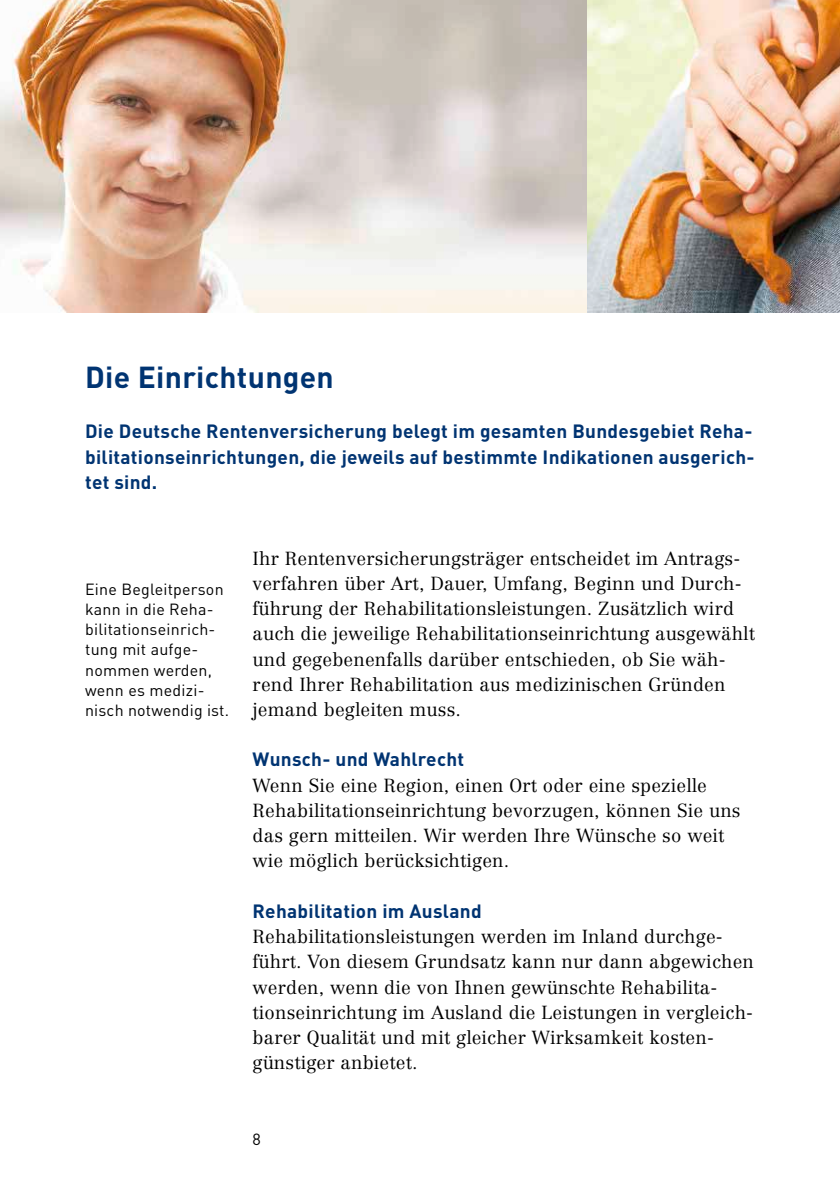
<style>
.page{position:relative;width:840px;height:1191px;background:#fff}
.page>*{position:absolute;margin:0;border:0;box-sizing:border-box;transform-origin:0 0}
.t1{font:700 30px "DIN";letter-spacing:.01em;color:#003472}
.t2{font:700 19px/25.2px "DIN";letter-spacing:.015em;color:#003472;text-align:justify}
.t3{font:300 18.6px/25.2px "Centennial";letter-spacing:.01em;color:#000}
.t4{font:16px/20.2px "DIN";letter-spacing:.015em;color:#000}
</style>
<div class="page">
<img style="left:0;top:0;width:839px;height:312px">
<h2 class="t1" style="left:85px;top:357px;width:250px">Die Einrichtungen</h2>
<p class="t2" style="left:85px;top:418px;width:670px">Die Deutsche Rentenversicherung belegt im gesamten Bundesgebiet Reha&shy;bilitationseinrichtungen, die jeweils auf bestimmte Indikationen ausgerich&shy;tet sind.</p>
<p class="t4" style="left:85px;top:578px;width:145px">Eine Begleitperson kann in die Reha&shy;bilitationseinrich&shy;tung mit aufge&shy;nommen werden, wenn es medizi&shy;nisch notwendig ist.</p>
<p class="t3" style="left:252px;top:545px;width:503px">Ihr Rentenversicherungsträger entscheidet im Antrags&shy;verfahren über Art, Dauer, Umfang, Beginn und Durch&shy;führung der Rehabilitationsleistungen. Zusätzlich wird auch die jeweilige Rehabilitationseinrichtung ausgewählt und gegebenenfalls darüber entschieden, ob Sie wäh&shy;rend Ihrer Rehabilitation aus medizinischen Gründen jemand begleiten muss.</p>
<h3 class="t2" style="left:252px;top:746px;width:213px">Wunsch- und Wahlrecht</h3>
<p class="t3" style="left:252px;top:772px;width:489px">Wenn Sie eine Region, einen Ort oder eine spezielle Rehabilitationseinrichtung bevorzugen, können Sie uns das gern mitteilen. Wir werden Ihre Wünsche so weit wie möglich berücksichtigen.</p>
<h3 class="t2" style="left:252px;top:897px;width:230px">Rehabilitation im Ausland</h3>
<p class="t3" style="left:252px;top:924px;width:502px">Rehabilitationsleistungen werden im Inland durchge&shy;führt. Von diesem Grundsatz kann nur dann abgewichen werden, wenn die von Ihnen gewünschte Rehabilita&shy;tionseinrichtung im Ausland die Leistungen in vergleich&shy;barer Qualität und mit gleicher Wirksamkeit kosten&shy;günstiger anbietet.</p>
<p class="t4" style="left:252px;top:1128px;width:10px">8</p>
</div>
